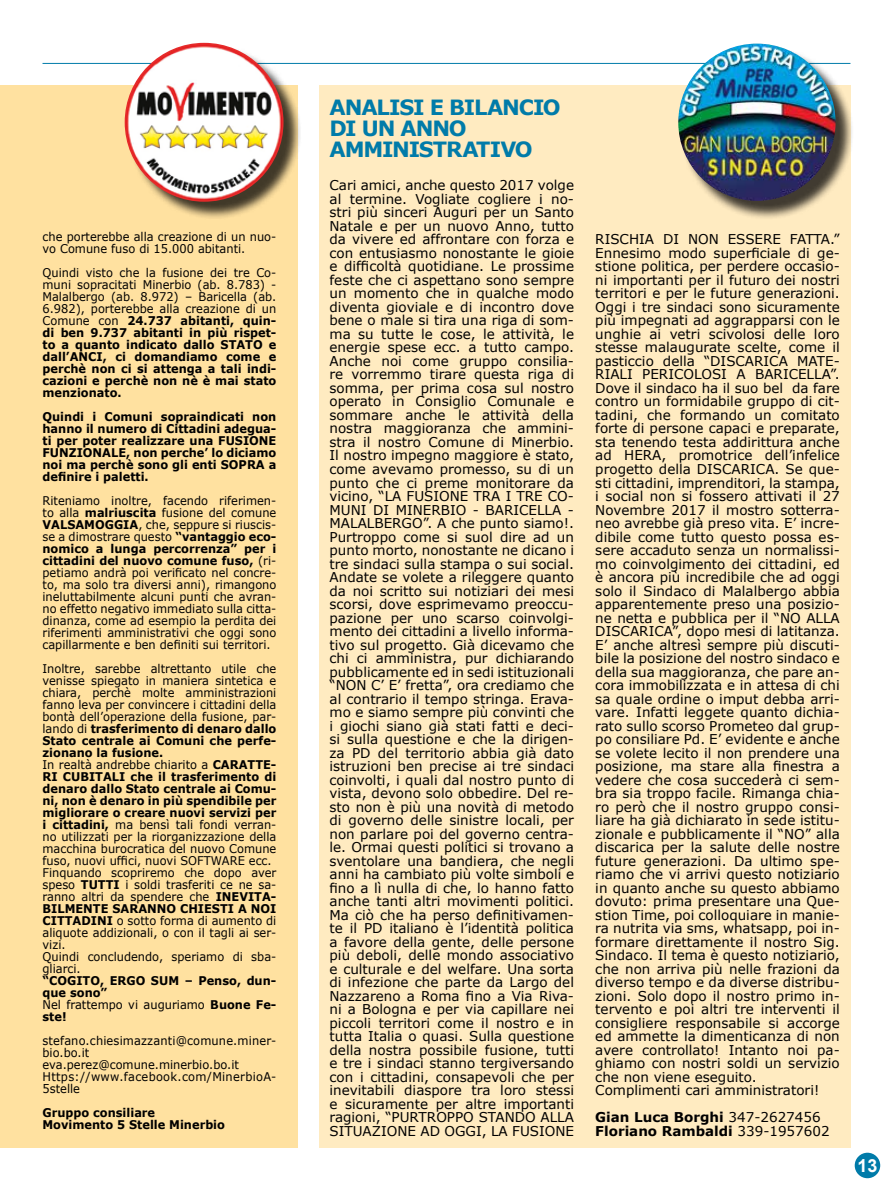
<style>
.page{position:relative;width:893px;height:1191px;background:#fff}
.page>*{position:absolute;margin:0;border:0;box-sizing:border-box;transform-origin:0 0}
.t1{font:700 21px "Verdana";letter-spacing:-.055em;color:#007ba9}
.t2{font:700 18px "Arial";color:#fff}
.t3{font:13.5px/13.5px "Verdana";color:#000;text-align:justify}
.t4{font:700 13.5px/13.5px "Verdana";color:#000}
.t5{font:12px/12px "Verdana";color:#000;scale:.95 1}
.t6{font:700 12px/12px "Verdana";color:#000;scale:.95 1}
.s1{font-weight:400}
.s2{font-weight:700}
</style>
<div class="page">
<div style="left:855px;top:1153px;width:24px;height:24px;background:#007ba9;border-radius:50%"></div>
<div style="left:855px;top:1152px;width:25px;height:26px;border:2px solid #007ba9;border-radius:50%"></div>
<hr style="left:43px;top:63px;width:807px;height:1px;background:#007ba9">
<div style="left:0;top:85px;width:298px;height:1062px;background:#ffe1a0"></div>
<div style="left:319px;top:85px;width:531px;height:1062px;background:#ffebc1"></div>
<div style="left:127px;top:45px;width:175px;height:175px;background:#000;opacity:.75"></div>
<img style="left:125px;top:44px;width:158px;height:157px;border-radius:79px">
<div style="left:680px;top:46px;width:174px;height:174px;background:#000;opacity:.75"></div>
<img style="left:678px;top:44px;width:158px;height:157px;border-radius:79px">
<p class="t5" style="left:43px;top:230px;width:248px">che porterebbe alla creazione di un nuo&shy;vo Comune fuso di 15.000 abitanti.</p>
<p class="t6" style="left:43px;top:266px;width:248px;text-align:justify"><span class="s1">Quindi visto che la fusione dei tre Co&shy;muni sopracitati Minerbio (ab. 8.783) - Malalbergo (ab. 8.972) – Baricella (ab.<br>6.982), porterebbe alla creazione di un Comune con</span> 24.737 abitanti, quin&shy;di ben 9.737 abitanti in più rispet&shy;to a quanto indicato dallo STATO e dall’ANCI, ci domandiamo come e perchè non ci si attenga a tali indi&shy;cazioni e perchè non nè è mai stato menzionato.</p>
<p class="t6" style="left:43px;top:410px;width:248px;text-align:justify">Quindi i Comuni sopraindicati non hanno il numero di Cittadini adegua&shy;ti per poter realizzare una FUSIO</p>
<p class="t6" style="left:259px;top:434px;width:20px">NE</p>
<p class="t6" style="left:43px;top:446px;width:248px;text-indent:50px">NALE, non perche’ lo diciamo noi ma perchè sono gli enti SOP</p>
<p class="t6" style="left:43px;top:446px;width:37px">FUNZIO</p>
<p class="t6" style="left:247px;top:458px;width:32px">RA a</p>
<p class="t6" style="left:43px;top:470px;width:113px">definire i paletti.</p>
<p class="t5" style="left:43px;top:494px;width:248px;text-align:justify">Riteniamo inoltre, facendo riferimen&shy;to alla <span class="s2">malriuscita</span> fusione del comune <span class="s2">VALSAMOGGIA</span>, che, seppure si riuscis&shy;se a dimostrare questo <span class="s2">“vantaggio eco&shy;nomico a lunga percorrenza” per i cittadini del nuovo comune fuso,</span> (ri&shy;petiamo andrà poi verificato nel concre&shy;to, ma solo tra diversi anni), rimangono ineluttabilmente alcuni punti che avran&shy;no effetto negativo immediato sulla citta&shy;dinanza, come ad esempio la perdita dei riferimenti amministrativi che oggi sono capillarmente e ben definiti sui territori.</p>
<p class="t5" style="left:43px;top:662px;width:248px">Inoltre, sarebbe altrettanto utile che venisse spiegato in maniera sintetica e chiara, perchè molte amministrazioni fanno leva per convincere i cittadini della bontà dell’operazione della fusione, par&shy;lando di <span class="s2">trasferimento di denaro dallo Stato centrale ai Comuni che perfe&shy;zionano la fusione.<br></span>In realtà andrebbe chiarito a <span class="s2">CARATTE-RI CUBITALI che il trasferimento di denaro dallo Stato centrale ai Comu&shy;ni, non è denaro in più spendibile per migliorare o creare nuovi servizi per i cittadini,</span> ma bensì tali fondi verran&shy;no utilizzati per la riorganizzazione della macchina burocratica del nuovo Comune fuso, nuovi uffici, nuovi SOFTWARE ecc.<br>Finquando scopriremo che dopo aver speso <span class="s2">TUTTI</span> i soldi trasferiti ce ne sa&shy;ranno altri da spendere che <span class="s2">INEVITA-BILMENTE SARANNO CHIESTI A NOI CITTADINI</span> o sotto forma di aumento di aliquote addizionali, o con il tagli ai ser&shy;vizi.<br>Quindi concludendo, speriamo di sba&shy;gliarci.</p>
<p class="t6" style="left:43px;top:974px;width:248px">“COGITO, ERGO SUM – Penso, dun&shy;que sono”<br><span class="s1">Nel frattempo vi auguriamo</span> Buone Fe&shy;ste!</p>
<p class="t5" style="left:43px;top:1034px;width:248px">stefano.chiesimazzanti@comune.miner&shy;bio.bo.it eva.perez@comune.minerbio.bo.it<br>Https://www.facebook.com/MinerbioA-<br>5stelle</p>
<p class="t6" style="left:43px;top:1106px;width:194px">Gruppo consiliare<br>Movimento 5 Stelle Minerbio</p>
<h1 class="t1" style="left:330px;top:94px;width:17px">ana</h1>
<h1 class="t1" style="left:377px;top:94px;width:127px">lisi e bilanc</h1>
<h1 class="t1" style="left:533px;top:94px;width:29px">io</h1>
<h1 class="t1" style="left:330px;top:115px;width:88px">di un ann</h1>
<h1 class="t1" style="left:449px;top:115px;width:19px">o</h1>
<h1 class="t1" style="left:330px;top:136px;width:19px">amm</h1>
<h1 class="t1" style="left:382px;top:136px;width:67px">inistrat</h1>
<h1 class="t1" style="left:490px;top:136px;width:44px">ivo</h1>
<p class="t3" style="left:330px;top:178px;width:246px">Cari amici, anche questo 2017 volge al termine. Vogliate cogliere i no&shy;stri più sinceri Auguri per un Santo Natale e per un nuovo Anno, tutto da vivere ed affrontare con forza e con entusiasmo nonostante le gioie e difficoltà quotidiane. Le prossime feste che ci aspettano sono sempre un momento che in qualche modo diventa gioviale e di incontro dove bene o male si tira una riga di som&shy;ma su tutte le cose, le attività, le energie spese ecc. a tutto campo.<br>Anche noi come gruppo consilia&shy;re vorremmo tirare questa riga di somma, per prima cosa sul nostro operato in Consiglio Comunale e sommare anche le attività della nostra maggioranza che ammini&shy;stra il nostro Comune di Minerbio.<br>Il nostro impegno maggiore è stato, come avevamo promesso, su di un punto che ci preme monitorare da vicino, “LA FUSIONE TRA I TRE CO-MUNI DI MINERBIO - BARICELLA - MALALBERGO”. A che punto siamo!.<br>Purtroppo come si suol dire ad un punto morto, nonostante ne dicano i tre sindaci sulla stampa o sui social.<br>Andate se volete a rileggere quanto da noi scritto sui notiziari dei mesi scorsi, dove esprimevamo preoccu&shy;pazione per uno scarso coinvolgi&shy;mento dei cittadini a livello informa&shy;tivo sul progetto. Già dicevamo che chi ci amministra, pur dichiarando pubblicamente ed in sedi istituzionali “NON C’ E’ fretta”, ora crediamo che al contrario il tempo stringa. Erava&shy;mo e siamo sempre più convinti che i giochi siano già stati fatti e deci&shy;si sulla questione e che la dirigen&shy;za PD del territorio abbia già dato istruzioni ben precise ai tre sindaci coinvolti, i quali dal nostro punto di vista, devono solo obbedire. Del re&shy;sto non è più una novità di metodo di governo delle sinistre locali, per non parlare poi del governo centra&shy;le. Ormai questi politici si trovano a sventolare una bandiera, che negli anni ha cambiato più volte simboli e fino a lì nulla di che, lo hanno fatto anche tanti altri movimenti politici.<br>Ma ciò che ha perso definitivamen&shy;te il PD italiano è l’identità politica a favore della gente, delle persone più deboli, delle mondo associativo e culturale e del welfare. Una sorta di infezione che parte da Largo del Nazzareno a Roma fino a Via Riva&shy;ni a Bologna e per via capillare nei piccoli territori come il nostro e in tutta Italia o quasi. Sulla questione della nostra possibile fusione, tutti e tre i sindaci stanno tergiversando con i cittadini, consapevoli che per inevitabili diaspore tra loro stessi e sicuramente per altre importanti ragioni, “PURTROPPO STANDO ALLA SITUAZIONE AD OGGI, LA FUSIONE</p>
<p class="t3" style="left:595px;top:232px;width:246px;text-align:left">RISCHIA DI NON ESSERE FATTA.” Ennesimo modo superficiale di ge&shy;stione politica, per perdere occasio&shy;ni importanti per il futuro dei nostri territori e per le future generazioni.<br>Oggi i tre sindaci sono sicuramente più impegnati ad aggrapparsi con le unghie ai vetri scivolosi delle loro stesse malaugurate scelte, come il pasticcio della “DISCARICA MATE-RIALI PERICOLOSI A BARICELLA”.<br>Dove il sindaco ha il suo bel da fare contro un formidabile gruppo di cit&shy;tadini, che formando un comitato forte di persone capaci e preparate, sta tenendo testa addirittura anche ad HERA, promotrice dell’infelice progetto della DISCARICA. Se que&shy;sti cittadini, imprenditori, la stampa, i social non si fossero attivati il 27<br>Novembre 2017 il mostro sotterra&shy;neo avrebbe già preso vita. E’ incre&shy;dibile come tutto questo possa es&shy;sere accaduto senza un normalissi&shy;mo coinvolgimento dei cittadini, ed è ancora più incredibile che ad oggi solo il Sindaco di Malalbergo abbia apparentemente preso una posizio&shy;ne netta e pubblica per il “NO ALLA DISCARICA”, dopo mesi di latitanza.<br>E’ anche altresì sempre più discuti&shy;bile la posizione del nostro sindaco e della sua maggioranza, che pare an&shy;cora immobilizzata e in attesa di chi sa quale ordine o imput debba arri&shy;vare. Infatti leggete quanto dichia&shy;rato sullo scorso Prometeo dal grup&shy;po consiliare Pd. E’ evidente e anche se volete lecito il non prendere una posizione, ma stare alla finestra a vedere che cosa succederà ci sem&shy;bra sia troppo facile. Rimanga chia&shy;ro però che il nostro gruppo consi&shy;liare ha già dichiarato in sede istitu&shy;zionale e pubblicamente il “NO” alla discarica per la salute delle nostre future generazioni. Da ultimo spe&shy;riamo che vi arrivi questo notiziario in quanto anche su questo abbiamo dovuto: prima presentare una Que&shy;stion Time, poi colloquiare in manie&shy;ra nutrita via sms, whatsapp, poi in&shy;formare direttamente il nostro Sig.<br>Sindaco. Il tema è questo notiziario, che non arriva più nelle frazioni da diverso tempo e da diverse distribu&shy;zioni. Solo dopo il nostro primo in&shy;tervento e poi altri tre interventi il consigliere responsabile si accorge ed ammette la dimenticanza di non avere controllato! Intanto noi pa&shy;ghiamo con nostri soldi un servizio che non viene eseguito.<br>Complimenti cari amministratori!</p>
<p class="t4" style="left:595px;top:1110px;width:236px">Gian Luca Borghi <span class="s1">347-2627456<br></span>Floriano Rambaldi <span class="s1">339-1957602</span></p>
<h2 class="t2" style="left:857px;top:1153px;width:22px">13</h2>
</div>
